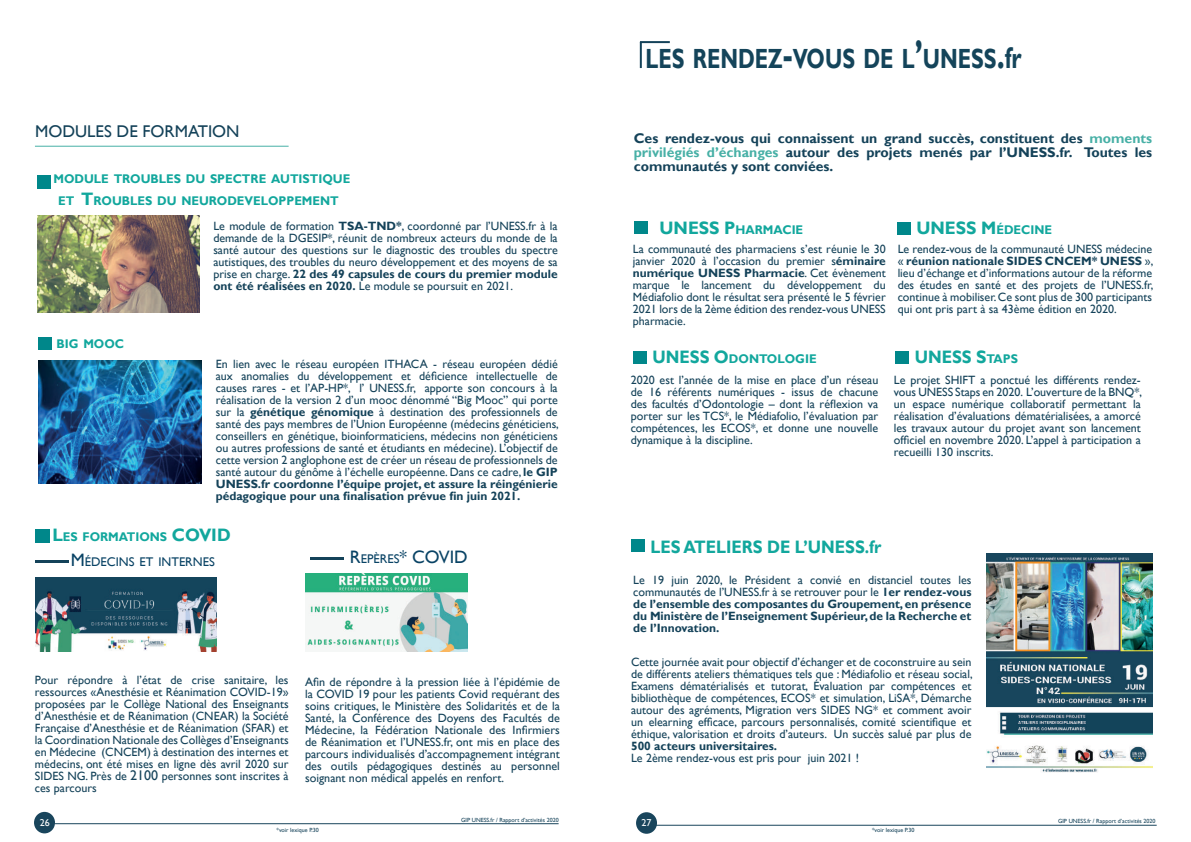
<style>
.page{position:relative;width:1191px;height:842px;background:#fff}
.page>*{position:absolute;margin:0;border:0;box-sizing:border-box;transform-origin:0 0}
.t1{font:700 27.7px "Gill Sans";color:#14445a;scale:.76 1}
.t2{font:700 18px "Gill Sans";color:#12a79d;scale:.9 1}
.t3{font:18px "Gill Sans";color:#094365}
.t4{font:700 18px "Gill Sans";color:#12a79d;scale:.95 1}
.t5{font:17px "Gill Sans";color:#144259}
.t6{font:700 14px/14px "Gill Sans";color:#144259;text-align:justify}
.t7{font:700 12.6px/21.6px "Gill Sans";color:#12a79d;text-align:center;scale:.95 1}
.t8{font:12.6px "Gill Sans";color:#094365}
.t9{font:12px/12px "Gill Sans";color:#144259;text-align:justify}
.t10{font:700 12px/12px "Gill Sans";color:#144259;text-align:justify}
.t11{font:10px "Gill Sans";color:#fff}
.t12{font:6px "Gill Sans";color:#144259}
.s1{font-size:18px}
.s2{font-weight:700}
.s3{font-size:12.6px}
.s4{font-size:14px}
.s5{font-size:39.6px}
.s6{font-size:29.7px}
.s7{color:#47b0a6}
.s8{font-style:inherit}
.s9{font-weight:400}
</style>
<div class="page">
<div style="left:636px;top:812px;width:21px;height:22px;background:#19455c;border-radius:50%"></div>
<div style="left:34px;top:812px;width:21px;height:21px;background:#19455c;border-radius:50%"></div>
<hr style="left:55px;top:823px;width:503px;height:1px;background:#19455c">
<hr style="left:653px;top:825px;width:503px;height:1px;background:#19455c">
<hr style="left:35px;top:146px;width:254px;height:1px;background:#47b0a6">
<div style="left:37px;top:175px;width:13px;height:13px;background:#00878a"></div>
<img style="left:37px;top:215px;width:163px;height:97px">
<div style="left:38px;top:338px;width:14px;height:12px;background:#00878a"></div>
<img style="left:38px;top:360px;width:163px;height:124px">
<div style="left:35px;top:529px;width:14px;height:13px;background:#00878a"></div>
<img style="left:36px;top:577px;width:180px;height:74px">
<img style="left:305px;top:574px;width:162px;height:77px">
<hr style="left:36px;top:560px;width:33px;height:3px;background:#144259">
<hr style="left:310px;top:557px;width:33px;height:3px;background:#144259">
<hr style="left:640px;top:41px;width:30px;height:2px;background:#144259">
<hr style="left:640px;top:42px;width:2px;height:26px;background:#144259">
<img style="left:986px;top:553px;width:166px;height:220px">
<div style="left:635px;top:222px;width:13px;height:12px;background:#00878a"></div>
<div style="left:633px;top:351px;width:13px;height:13px;background:#00878a"></div>
<div style="left:631px;top:540px;width:13px;height:12px;background:#00878a"></div>
<div style="left:897px;top:222px;width:13px;height:12px;background:#00878a"></div>
<div style="left:895px;top:351px;width:13px;height:13px;background:#00878a"></div>
<h3 class="t5" style="left:35px;top:121px;width:206px">MODULES DE FORMATION</h3>
<p class="t7" style="left:53px;top:168px;width:314px">MODULE TROUBLES DU SPECTRE AUTISTIQUE<br>ET <span class="s1">T</span>ROUBLES DU NEURODEVELOPPEMENT</p>
<p class="t9" style="left:213px;top:220px;width:346px">Le module de formation <span class="s2">TSA-TND*</span>, coordonné par l’UNESS.fr à la demande de la DGESIP*, réunit de nombreux acteurs du monde de la santé autour des questions sur le diagnostic des troubles du spectre autistiques, des troubles du neuro développement et des moyens de sa prise en charge. <span class="s2">22 des 49 capsules de cours du premier module ont été réalisées en 2020.</span> Le module se poursuit en 2021.</p>
<p class="t7" style="left:57px;top:333px;width:71px">BIG MOOC</p>
<p class="t9" style="left:216px;top:358px;width:344px">En lien avec le réseau européen ITHACA - réseau européen dédié aux anomalies du développement et déficience intellectuelle de causes rares - et l’AP-HP*, l’ UNESS.fr, apporte son concours à la réalisation de la version 2 d’un mooc dénommé “Big Mooc” qui porte sur la <span class="s2">génétique génomique</span> à destination des professionnels de santé des pays membres de l’Union Européenne (médecins généticiens, conseillers en génétique, bioinformaticiens, médecins non généticiens ou autres professions de santé et étudiants en médecine). L’objectif de cette version 2 anglophone est de créer un réseau de professionnels de santé autour du génôme à l’échelle européenne. Dans ce cadre, <span class="s2">le GIP UNESS.fr coordonne l’équipe projet, et assure la réingénierie pédagogique pour una finalisation prévue fin juin 2021.</span></p>
<p class="t7" style="left:52px;top:526px;width:153px"><span class="s1">L</span>ES FORMATIONS <span class="s1">COVID</span></p>
<p class="t8" style="left:71px;top:554px;width:146px"><span class="s1">M</span> ÉDECINS ET INTERNES</p>
<h2 class="t3" style="left:350px;top:546px;width:74px">R<span class="s3">EPÈRES</span>* COVID</h2>
<p class="t9" style="left:35px;top:675px;width:255px">Pour répondre à l’état de crise sanitaire, les ressources «Anesthésie et Réanimation COVID-19» proposées par le Collège National des Enseignants d’Anesthésie et de Réanimation (CNEAR) la Société Française d’Anesthésie et de Réanimation (SFAR) et la Coordination Nationale des Collèges d’Enseignants en Médecine (CNCEM) à destination des internes et médecins, ont été mises en ligne dès avril 2020 sur SIDES NG. Près de <span class="s4">2100</span> personnes sont inscrites à ces parcours</p>
<p class="t9" style="left:305px;top:676px;width:256px">Afin de répondre à la pression liée à l’épidémie de la COVID 19 pour les patients Covid requérant des soins critiques, le Ministère des Solidarités et de la Santé, la Conférence des Doyens des Facultés de Médecine, la Fédération Nationale des Infirmiers de Réanimation et l’UNESS.fr, ont mis en place des parcours individualisés d’accompagnement intégrant des outils pédagogiques destinés au personnel soignant non médical appelés en renfort.</p>
<h1 class="t1" style="left:645px;top:42px;width:496px">LES RENDEZ<span class="s5">-</span>VOUS DE L<span class="s5">’</span>UNESS<span class="s5">.</span><span class="s6">fr</span></h1>
<p class="t6" style="left:634px;top:132px;width:520px">Ces rendez-vous qui connaissent un grand succès, constituent des <span class="s7">moments privilégiés d’échanges</span> autour des projets menés par l’UNESS.fr. Toutes les communautés y sont conviées.</p>
<h2 class="t4" style="left:659px;top:217px;width:14px">UNESS</h2>
<p class="t7" style="left:724px;top:220px;width:85px"><span class="s1">P</span> HARMACIE</p>
<p class="t9" style="left:633px;top:243px;width:254px">La communauté des pharmaciens s’est réunie le 30 janvier 2020 à l’occasion du premier s<span class="s2">éminaire numérique UNESS Pharmacie</span>. Cet évènement marque le lancement du développement du Médiafolio dont le résultat sera présenté le 5 février 2021 lors de la 2ème édition des rendez-vous UNESS pharmacie.</p>
<h2 class="t4" style="left:916px;top:217px;width:14px">UNESS</h2>
<p class="t7" style="left:981px;top:220px;width:76px"><span class="s1">M</span> ÉDECINE</p>
<p class="t9" style="left:897px;top:243px;width:257px">Le rendez-vous de la communauté UNESS médecine « <span class="s2">réunion nationale SIDES CNCEM* UNESS</span> », lieu d’échange et d’informations autour de la réforme des études en santé et des projets de l’UNESS.fr, continue à mobiliser. Ce sont plus de 300 participants qui ont pris part à sa 43ème édition en 2020.</p>
<p class="t7" style="left:652px;top:348px;width:174px"><span class="s1">UNESS</span> <span class="s1">O</span>DONTOLOGIE</p>
<p class="t9" style="left:630px;top:374px;width:249px">2020 est l’année de la mise en place d’un réseau de 16 référents numériques - issus de chacune des facultés d’Odontologie – dont la réflexion va porter sur les TCS*, le Médiafolio, l’évaluation par compétences, les ECOS*, et donne une nouvelle dynamique à la discipline.</p>
<h2 class="t2" style="left:914px;top:346px;width:116px">UNESS <span class="s8">S</span><span class="s3">TAPS</span></h2>
<p class="t9" style="left:894px;top:374px;width:249px">Le projet SHIFT a ponctué les différents rendez&shy;vous UNESS Staps en 2020. L’ouverture de la BNQ*, un espace numérique collaboratif permettant la réalisation d’évaluations dématérialisées, a amorcé les travaux autour du projet avant son lancement officiel en novembre 2020. L’appel à participation a recueilli 130 inscrits.</p>
<h2 class="t2" style="left:650px;top:536px;width:258px">LES ATELIERS DE L’UNESS.fr</h2>
<p class="t10" style="left:633px;top:574px;width:340px"><span class="s9">Le 19 juin 2020, le Président a convié en distanciel toutes les communautés de l’UNESS.fr à se retrouver pour le</span> 1er rendez-vous de l’ensemble des composantes du Groupement, en présence du Ministère de l’Enseignement Supérieur, de la Recherche et de l’Innovation.</p>
<p class="t9" style="left:631px;top:656px;width:343px">Cette journée avait pour objectif d’échanger et de coconstruire au sein de différents ateliers thématiques tels que : Médiafolio et réseau social, Examens dématérialisés et tutorat, Évaluation par compétences et bibliothèque de compétences, ECOS* et simulation, LiSA*, Démarche autour des agréments, Migration vers SIDES NG* et comment avoir un elearning efficace, parcours personnalisés, comité scientifique et éthique, valorisation et droits d’auteurs. Un succès salué par plus de</p>
<p class="t10" style="left:631px;top:740px;width:148px">500 acteurs universitaires.</p>
<p class="t9" style="left:631px;top:752px;width:229px">Le 2ème rendez-vous est pris pour juin 2021 !</p>
<p class="t12" style="left:461px;top:816px;width:99px">GIP UNESS.fr / Rapport d’activités 2020</p>
<p class="t11" style="left:40px;top:817px;width:11px">26</p>
<p class="t11" style="left:641px;top:817px;width:11px">27</p>
<p class="t12" style="left:277px;top:826px;width:44px">*voir lexique P.30</p>
<p class="t12" style="left:872px;top:826px;width:44px">*voir lexique P.30</p>
<p class="t12" style="left:1058px;top:817px;width:99px">GIP UNESS.fr / Rapport d’activités 2020</p>
</div>
